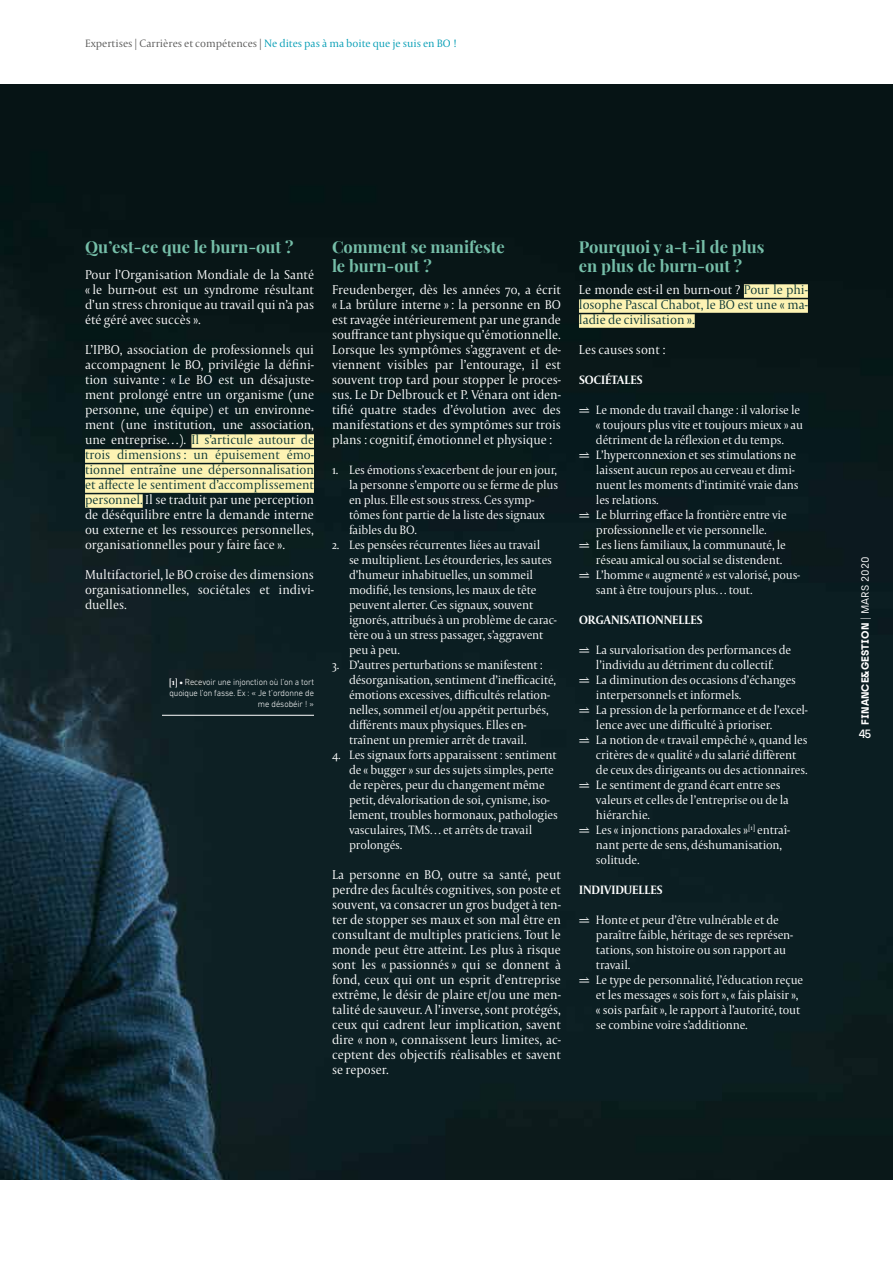
<style>
.page{position:relative;width:893px;height:1263px;background:#fff}
.page>*{position:absolute;margin:0;border:0;box-sizing:border-box;transform-origin:0 0}
.t1{font:700 16.5px/19.8px "Playfair Display";color:#76bfa9}
.t2{font:300 13.5px/15px "Capitolium 2";color:#fff;text-align:justify;scale:.95 1}
.t3{font:300 13.5px/15px "Capitolium 2";color:#0c3634;text-align:justify;scale:.95 1}
.t4{font:300 12.75px/15px "Capitolium 2";letter-spacing:-.01em;color:#fff;scale:.95 1}
.t5{font:700 12.75px "Capitolium 2";color:#fff;scale:.95 1}
.t6{font:500 12px "Archia";color:#fff}
.t7{font:300 11.25px "Capitolium 2";color:#575756}
.t8{font:700 10.5px "Archia";color:#fff}
.t9{font:300 9px/10.8px "DIN Next LT Pro";letter-spacing:-.01em;color:#fff;text-align:right;scale:.95 1}
.s1{color:#009cb4}
.s2{color:#0c3634}
.s3{font-family:"Capitolium 2";font-weight:700}
.s4{color:#fff}
.s5{font-family:"STIX General";font-weight:400}
.s6{font-weight:100}
.s7{font-weight:400}
</style>
<div class="page">
<img style="left:0;top:84px;width:893px;height:1095px">
<div style="left:191px;top:434px;width:123px;height:14px;background:#fdf3b3"></div>
<div style="left:85px;top:449px;width:229px;height:14px;background:#fdf3b3"></div>
<div style="left:85px;top:464px;width:229px;height:14px;background:#fdf3b3"></div>
<div style="left:85px;top:479px;width:229px;height:14px;background:#fdf3b3"></div>
<div style="left:85px;top:494px;width:58px;height:14px;background:#fdf3b3"></div>
<div style="left:744px;top:284px;width:64px;height:14px;background:#fdf3b3"></div>
<div style="left:579px;top:299px;width:229px;height:14px;background:#fdf3b3"></div>
<div style="left:579px;top:314px;width:116px;height:14px;background:#fdf3b3"></div>
<hr style="left:162px;top:715px;width:152px;height:1px;background:#fff">
<p class="t7" style="left:85px;top:36px;width:374px">Expertises | Carrières et compétences | <span class="s1">Ne dites pas à ma boite que je suis en BO !</span></p>
<p class="t1" style="left:85px;top:236px;width:210px">Qu’est-ce que le burn-out ?</p>
<p class="t2" style="left:85px;top:267px;width:243px">Pour l’Organisation Mondiale de la Santé « le burn-out est un syndrome résultant d’un stress chronique au travail qui n’a pas été géré avec succès ».</p>
<p class="t2" style="left:85px;top:342px;width:243px">L’IPBO, association de professionnels qui accompagnent le BO, privilégie la défini&shy;tion suivante : « Le BO est un désajuste&shy;ment prolongé entre un organisme (une personne, une équipe) et un environne&shy;ment (une institution, une association, une entreprise…). <span class="s2">Il s’articule autour de trois dimensions : un épuisement émo&shy;tionnel entraîne une dépersonnalisation et affecte le sentiment d’accomplissement personnel.</span> Il se traduit par une perception de déséquilibre entre la demande interne ou externe et les ressources personnelles, organisationnelles pour y faire face ».</p>
<p class="t2" style="left:85px;top:567px;width:242px">Multifactoriel, le BO croise des dimensions organisationnelles, sociétales et indivi&shy;duelles.</p>
<p class="t9" style="left:169px;top:676px;width:154px"><span class="s3">[1] •</span> Recevoir une injonction où l’on a tort quoique l’on fasse. Ex : « Je t’ordonne de me désobéir ! »</p>
<p class="t1" style="left:332px;top:236px;width:174px">Comment se manifeste le burn-out ?</p>
<p class="t2" style="left:332px;top:282px;width:243px">Freudenberger, dès les années 70, a écrit « La brûlure interne » : la personne en BO est ravagée intérieurement par une grande souffrance tant physique qu’émotionnelle.<br>Lorsque les symptômes s’aggravent et de&shy;viennent visibles par l’entourage, il est souvent trop tard pour stopper le proces&shy;sus. Le Dr Delbrouck et P. Vénara ont iden&shy;tifié quatre stades d’évolution avec des manifestations et des symptômes sur trois plans : cognitif, émotionnel et physique :</p>
<p class="t4" style="left:349px;top:462px;width:222px;text-indent:-17px">1. Les émotions s’exacerbent de jour en jour, la personne s’emporte ou se ferme de plus en plus. Elle est sous stress. Ces symp&shy;tômes font partie de la liste des signaux faibles du BO.</p>
<p class="t4" style="left:349px;top:537px;width:220px;text-indent:-17px">2. Les pensées récurrentes liées au travail<br>se multiplient. Les étourderies, les sautes d’humeur inhabituelles, un sommeil modifié, les tensions, les maux de tête peuvent alerter. Ces signaux, souvent ignorés, attribués à un problème de carac&shy;tère ou à un stress passager, s’aggravent peu à peu.</p>
<p class="t4" style="left:349px;top:657px;width:220px;text-indent:-17px">3. D’autres perturbations se manifestent : désorganisation, sentiment d’inefficacité, émotions excessives, difficultés relation&shy;nelles, sommeil et/ou appétit perturbés, différents maux physiques. Elles en&shy;traînent un premier arrêt de travail.</p>
<p class="t4" style="left:349px;top:747px;width:221px;text-indent:-17px">4. Les signaux forts apparaissent : sentiment de « bugger » sur des sujets simples, perte de repères, peur du changement même petit, dévalorisation de soi, cynisme, iso&shy;lement, troubles hormonaux, pathologies vasculaires, TMS… et arrêts de travail prolongés.</p>
<p class="t2" style="left:332px;top:867px;width:243px">La personne en BO, outre sa santé, peut perdre des facultés cognitives, son poste et souvent, va consacrer un gros budget à ten&shy;ter de stopper ses maux et son mal être en consultant de multiples praticiens. Tout le monde peut être atteint. Les plus à risque sont les « passionnés » qui se donnent à fond, ceux qui ont un esprit d’entreprise extrême, le désir de plaire et/ou une men&shy;talité de sauveur. A l’inverse, sont protégés, ceux qui cadrent leur implication, savent dire « non », connaissent leurs limites, ac&shy;ceptent des objectifs réalisables et savent se reposer.</p>
<p class="t1" style="left:579px;top:236px;width:187px">Pourquoi y a-t-il de plus en plus de burn-out ?</p>
<p class="t3" style="left:579px;top:282px;width:242px"><span class="s4">Le monde est-il en burn-out ?</span> Pour le phi&shy;losophe Pascal Chabot, le BO est une « ma&shy;ladie de civilisation ».</p>
<p class="t2" style="left:579px;top:342px;width:92px">Les causes sont :</p>
<p class="t5" style="left:579px;top:371px;width:68px">SOCIÉTALES</p>
<p class="t4" style="left:579px;top:402px;width:234px"><span class="s5">⥬</span> Le monde du travail change : il valorise le</p>
<p class="t4" style="left:596px;top:417px;width:219px">« toujours plus vite et toujours mieux » au</p>
<p class="t4" style="left:596px;top:432px;width:199px">détriment de la réflexion et du temps.</p>
<p class="t4" style="left:579px;top:447px;width:230px"><span class="s5">⥬</span> L’hyperconnexion et ses stimulations ne</p>
<p class="t4" style="left:596px;top:462px;width:211px">laissent aucun repos au cerveau et dimi-</p>
<p class="t4" style="left:596px;top:477px;width:215px">nuent les moments d’intimité vraie dans</p>
<p class="t4" style="left:596px;top:492px;width:68px">les relations.</p>
<p class="t4" style="left:579px;top:507px;width:220px"><span class="s5">⥬</span> Le blurring efface la frontière entre vie</p>
<p class="t4" style="left:596px;top:522px;width:181px">professionnelle et vie personnelle.</p>
<p class="t4" style="left:579px;top:537px;width:219px"><span class="s5">⥬</span> Les liens familiaux, la communauté, le</p>
<p class="t4" style="left:596px;top:552px;width:198px">réseau amical ou social se distendent.</p>
<p class="t4" style="left:579px;top:567px;width:234px"><span class="s5">⥬</span> L’homme « augmenté » est valorisé, pous-</p>
<p class="t4" style="left:596px;top:582px;width:166px">sant à être toujours plus… tout.</p>
<p class="t5" style="left:579px;top:611px;width:132px">ORGANISATIONNELLES</p>
<p class="t4" style="left:579px;top:642px;width:225px"><span class="s5">⥬</span> La survalorisation des performances de</p>
<p class="t4" style="left:596px;top:657px;width:189px">l’individu au détriment du collectif.</p>
<p class="t4" style="left:579px;top:672px;width:230px"><span class="s5">⥬</span> La diminution des occasions d’échanges</p>
<p class="t4" style="left:596px;top:687px;width:155px">interpersonnels et informels.</p>
<p class="t4" style="left:579px;top:702px;width:242px"><span class="s5">⥬</span> La pression de la performance et de l’excel-</p>
<p class="t4" style="left:596px;top:717px;width:187px">lence avec une difficulté à prioriser.</p>
<p class="t4" style="left:579px;top:732px;width:242px"><span class="s5">⥬</span> La notion de « travail empêché », quand les</p>
<p class="t4" style="left:596px;top:747px;width:212px">critères de « qualité » du salarié diffèrent</p>
<p class="t4" style="left:596px;top:762px;width:224px">de ceux des dirigeants ou des actionnaires.</p>
<p class="t4" style="left:579px;top:777px;width:214px"><span class="s5">⥬</span> Le sentiment de grand écart entre ses</p>
<p class="t4" style="left:596px;top:792px;width:205px">valeurs et celles de l’entreprise ou de la</p>
<p class="t4" style="left:596px;top:807px;width:58px">hiérarchie.</p>
<p class="t4" style="left:579px;top:822px;width:224px"><span class="s5">⥬</span> Les « injonctions paradoxales »<sup>[1]</sup> entraî-</p>
<p class="t4" style="left:596px;top:837px;width:197px">nant perte de sens, déshumanisation,</p>
<p class="t4" style="left:596px;top:852px;width:47px">solitude.</p>
<p class="t5" style="left:579px;top:881px;width:90px">INDIVIDUELLES</p>
<p class="t4" style="left:579px;top:912px;width:212px"><span class="s5">⥬</span> Honte et peur d’être vulnérable et de</p>
<p class="t4" style="left:596px;top:927px;width:209px">paraître faible, héritage de ses représen-</p>
<p class="t4" style="left:596px;top:942px;width:202px">tations, son histoire ou son rapport au</p>
<p class="t4" style="left:596px;top:957px;width:38px">travail.</p>
<p class="t4" style="left:579px;top:972px;width:237px"><span class="s5">⥬</span> Le type de personnalité, l’éducation reçue</p>
<p class="t4" style="left:596px;top:987px;width:215px">et les messages « sois fort », « fais plaisir »,</p>
<p class="t4" style="left:596px;top:1002px;width:216px">« sois parfait », le rapport à l’autorité, tout</p>
<p class="t4" style="left:596px;top:1017px;width:161px">se combine voire s’additionne.</p>
<p class="t8" style="left:859px;top:724px;width:169px;rotate:-90deg">FINANCE&amp;GESTION <span class="s6">|</span> <span class="s7">MARS 2020</span></p>
<p class="t6" style="left:858px;top:727px;width:15px">45</p>
</div>
